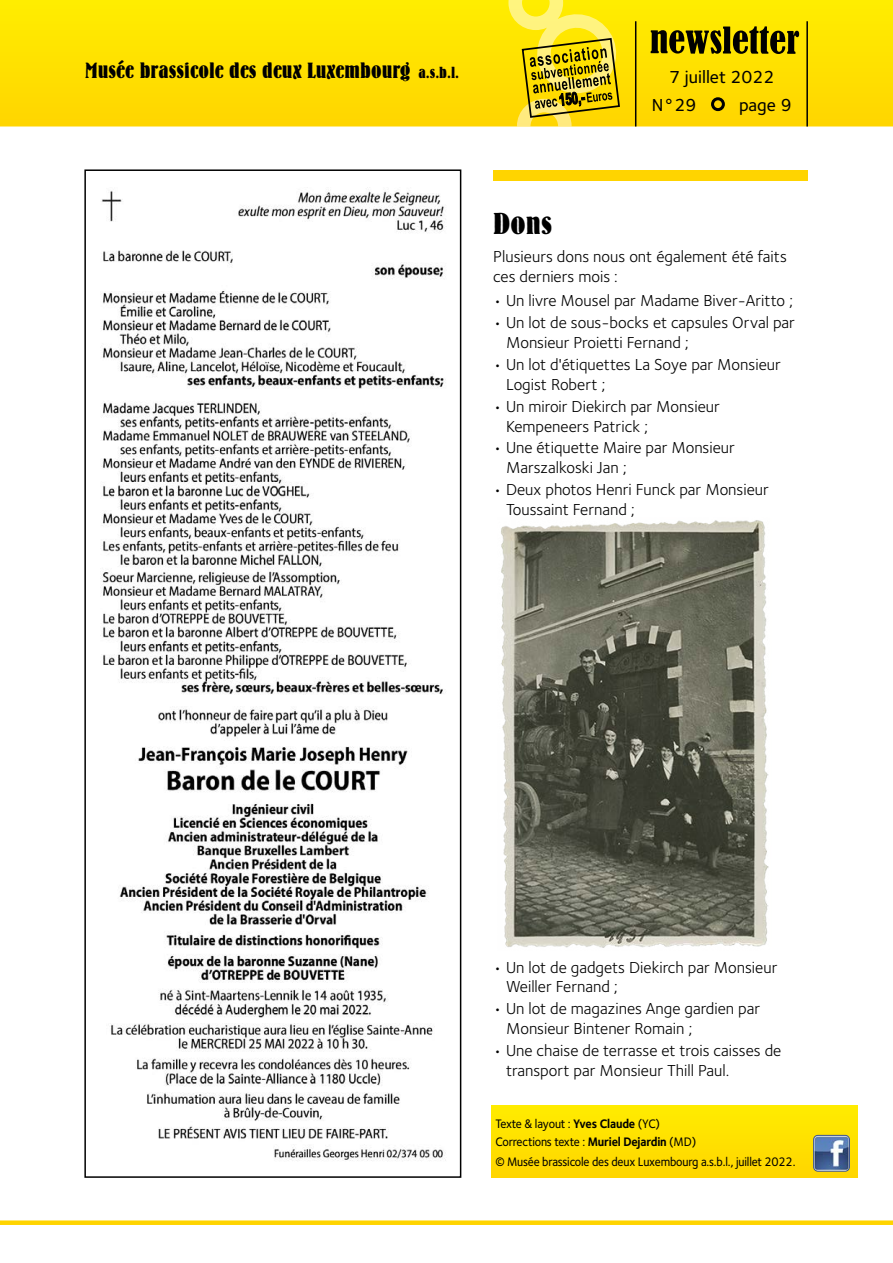
<style>
.page{position:relative;width:893px;height:1263px;background:#fff}
.page>*{position:absolute;margin:0;border:0;box-sizing:border-box;transform-origin:0 0}
.t1{font:30px "Bernhard Bold Condensed BT";color:#000;scale:1.15 1}
.t2{font:21.75px "Bernhard Bold Condensed BT";color:#000;scale:1.1 1}
.t3{font:18px/28.5px "Foundry Sterling Medium CE";color:#000}
.t4{font:16.5px/19.8px "Foundry Sterling Book CE";color:#000}
.t5{font:12.75px/18px "Foundry Sterling Medium CE";letter-spacing:-.015em;color:#000;scale:.93 1}
.s1{font-size:15.75px;color:#ffd400}
.s2{font-family:"Foundry Sterling Bold CE"}
</style>
<div class="page">
<svg style="left:0;top:0;width:893px;height:126px;background:#fee100"></svg>
<svg style="left:651px;top:26px;width:148px;height:28px;background:#7d7000"></svg>
<div style="left:712px;top:99px;width:11px;height:11px;background:#ffd400;border-radius:50%"></div>
<div style="left:711px;top:97px;width:14px;height:14px;border:3px solid #000;border-radius:50%"></div>
<div style="left:0;top:1220px;width:893px;height:5px;background:#ffd400"></div>
<hr style="left:806px;top:21px;width:2px;height:105px;background:#000">
<svg style="left:508px;top:0;width:129px;height:126px;background:#ddc71e"></svg>
<div style="left:491px;top:1106px;width:366px;height:72px;background:#ffe100"></div>
<img style="left:814px;top:1137px;width:35px;height:34px">
<div style="left:813px;top:1135px;width:37px;height:36px;border:1px solid #39518e;border-radius:4px"></div>
<img style="left:100px;top:191px;width:346px;height:970px">
<div style="left:84px;top:169px;width:377px;height:1009px;border:2px solid #000"></div>
<div style="left:493px;top:170px;width:315px;height:11px;background:#ffd400"></div>
<img style="left:501px;top:520px;width:268px;height:428px">
<h2 class="t2" style="left:85px;top:58px;width:342px">Musée brassicole des deux Luxembourg <span class="s1">a.s.b.l.</span></h2>
<p class="t3" style="left:652px;top:63px;width:124px;text-indent:17px">7 juillet 2022<br>N°29</p>
<p class="t3" style="left:739px;top:91px;width:54px">page 9</p>
<h1 class="t1" style="left:493px;top:205px;width:53px">Dons</h1>
<p class="t4" style="left:493px;top:247px;width:295px">Plusieurs dons nous ont également été faits ces derniers mois :</p>
<p class="t4" style="left:493px;top:291px;width:301px">• Un livre Mousel par Madame Biver-Aritto ;</p>
<p class="t4" style="left:506px;top:313px;width:290px;text-indent:-13px">• Un lot de sous-bocks et capsules Orval par<br>Monsieur Proietti Fernand ;</p>
<p class="t4" style="left:506px;top:355px;width:276px;text-indent:-13px">• Un lot d'étiquettes La Soye par Monsieur<br>Logist Robert ;</p>
<p class="t4" style="left:506px;top:396px;width:215px;text-indent:-13px">• Un miroir Diekirch par Monsieur<br>Kempeneers Patrick ;</p>
<p class="t4" style="left:506px;top:438px;width:230px;text-indent:-13px">• Une étiquette Maire par Monsieur<br>Marszalkoski Jan ;</p>
<p class="t4" style="left:506px;top:480px;width:264px;text-indent:-13px">• Deux photos Henri Funck par Monsieur<br>Toussaint Fernand ;</p>
<p class="t4" style="left:506px;top:957px;width:273px;text-indent:-13px">• Un lot de gadgets Diekirch par Monsieur<br>Weiller Fernand ;</p>
<p class="t4" style="left:506px;top:999px;width:256px;text-indent:-13px">• Un lot de magazines Ange gardien par<br>Monsieur Bintener Romain ;</p>
<p class="t4" style="left:506px;top:1041px;width:277px;text-indent:-13px">• Une chaise de terrasse et trois caisses de transport par Monsieur Thill Paul.</p>
<p class="t5" style="left:495px;top:1115px;width:217px">Texte &amp; layout : <span class="s2">Yves Claude</span> (YC)<br>Corrections texte : <span class="s2">Muriel Dejardin</span> (MD)</p>
<p class="t5" style="left:495px;top:1153px;width:324px">© Musée brassicole des deux Luxembourg a.s.b.l., juillet 2022.</p>
</div>
